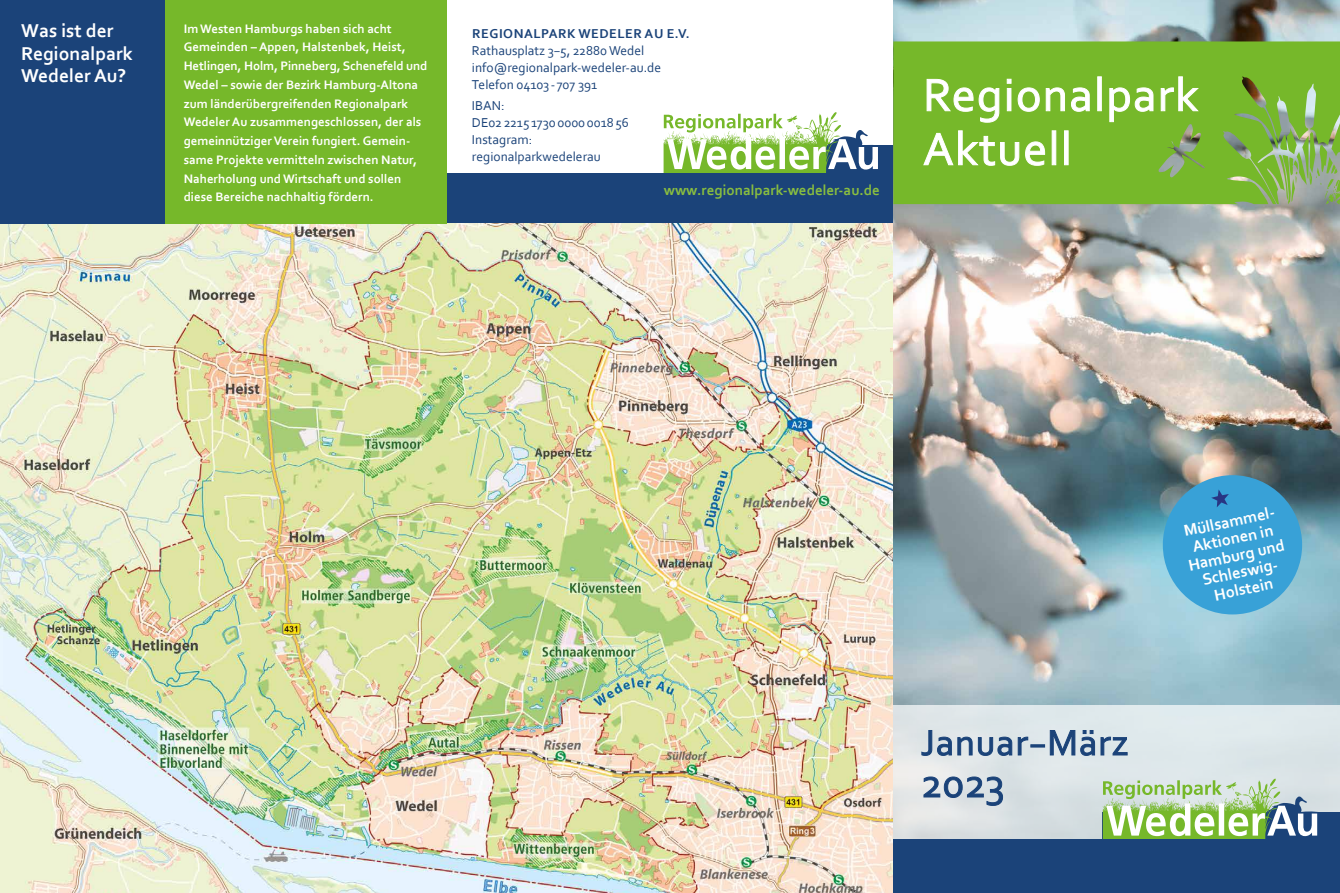
<style>
.page{position:relative;width:1340px;height:893px;background:#fff}
.page>*{position:absolute;margin:0;border:0;box-sizing:border-box;transform-origin:0 0}
.t1{font:700 19.5px/22.5px "Corbel";color:#fff}
.t2{font:700 16.5px/17.2px "Corbel";color:#fff;text-align:center}
.t3{font:700 15px "Corbel";color:#89be3f}
.t4{font:13.5px/16.8px "Corbel";color:#1b4379}
.t5{font:700 13.5px "Corbel";letter-spacing:.04em;color:#1b4379}
.t6{font:700 12.9px/18.8px "Corbel";color:#fff}
</style>
<div class="page">
<svg style="left:663px;top:112px;width:219px;height:61px"></svg>
<img style="left:0;top:223px;width:893px;height:670px">
<div style="left:0;top:0;width:172px;height:223px;background:#1b4379"></div>
<div style="left:165px;top:0;width:281px;height:223px;background:#76b82a"></div>
<div style="left:446px;top:173px;width:447px;height:50px;background:#1b4379"></div>
<img style="left:893px;top:0;width:446px;height:706px">
<div style="left:893px;top:706px;width:446px;height:136px;background:linear-gradient(to right,#dfe4e6,#dce7eb)"></div>
<svg style="left:893px;top:41px;width:446px;height:163px;background:#7ab536"></svg>
<svg style="left:923px;top:131px;width:145px;height:35px"></svg>
<svg style="left:926px;top:77px;width:272px;height:46px"></svg>
<svg style="left:923px;top:777px;width:79px;height:29px;background:#9dadc1"></svg>
<svg style="left:921px;top:730px;width:206px;height:26px;background:#9dafc3"></svg>
<div style="left:1102px;top:812px;width:237px;height:76px;background:#1b4379"></div>
<svg style="left:1102px;top:778px;width:219px;height:61px;background:#b1cda5"></svg>
<div style="left:893px;top:840px;width:446px;height:53px;background:#1b4379"></div>
<div style="left:1162px;top:475px;width:140px;height:139px;background:#38a1d7;border-radius:50%"></div>
<svg style="left:1211px;top:489px;width:17px;height:18px"></svg>
<h1 class="t1" style="left:21px;top:19px;width:113px">Was ist der<br>Regionalpark<br>Wedeler Au?</h1>
<p class="t6" style="left:184px;top:19px;width:245px">Im Westen Hamburgs haben sich acht Gemeinden – Appen, Halstenbek, Heist, Hetlingen, Holm, Pinneberg, Schenefeld und Wedel – sowie der Bezirk Hamburg-Altona zum länderübergreifenden Regionalpark Wedeler Au zusammengeschlossen, der als gemeinnütziger Verein fungiert. Gemein&shy;same Projekte vermitteln zwischen Natur, Naherholung und Wirtschaft und sollen diese Bereiche nachhaltig fördern.</p>
<p class="t5" style="left:472px;top:25px;width:219px">REGIONALPARK WEDELER AU E.V.</p>
<p class="t4" style="left:472px;top:41px;width:191px;line-height:17.2px">Rathausplatz 3–5, 22880 Wedel info@regionalpark-wedeler-au.de<br>Telefon 04103 - 707 391</p>
<p class="t4" style="left:472px;top:97px;width:159px">IBAN:<br>DE022215 17300000001856<br>Instagram: regionalparkwedelerau</p>
<p class="t3" style="left:664px;top:181px;width:218px">www.regionalpark-wedeler-au.de</p>
<p class="t2" style="left:1179px;top:523px;width:100px;rotate:-12deg">Müllsammel-<br>Aktionen in<br>Hamburg und<br>Schleswig-<br>Holstein</p>
</div>
